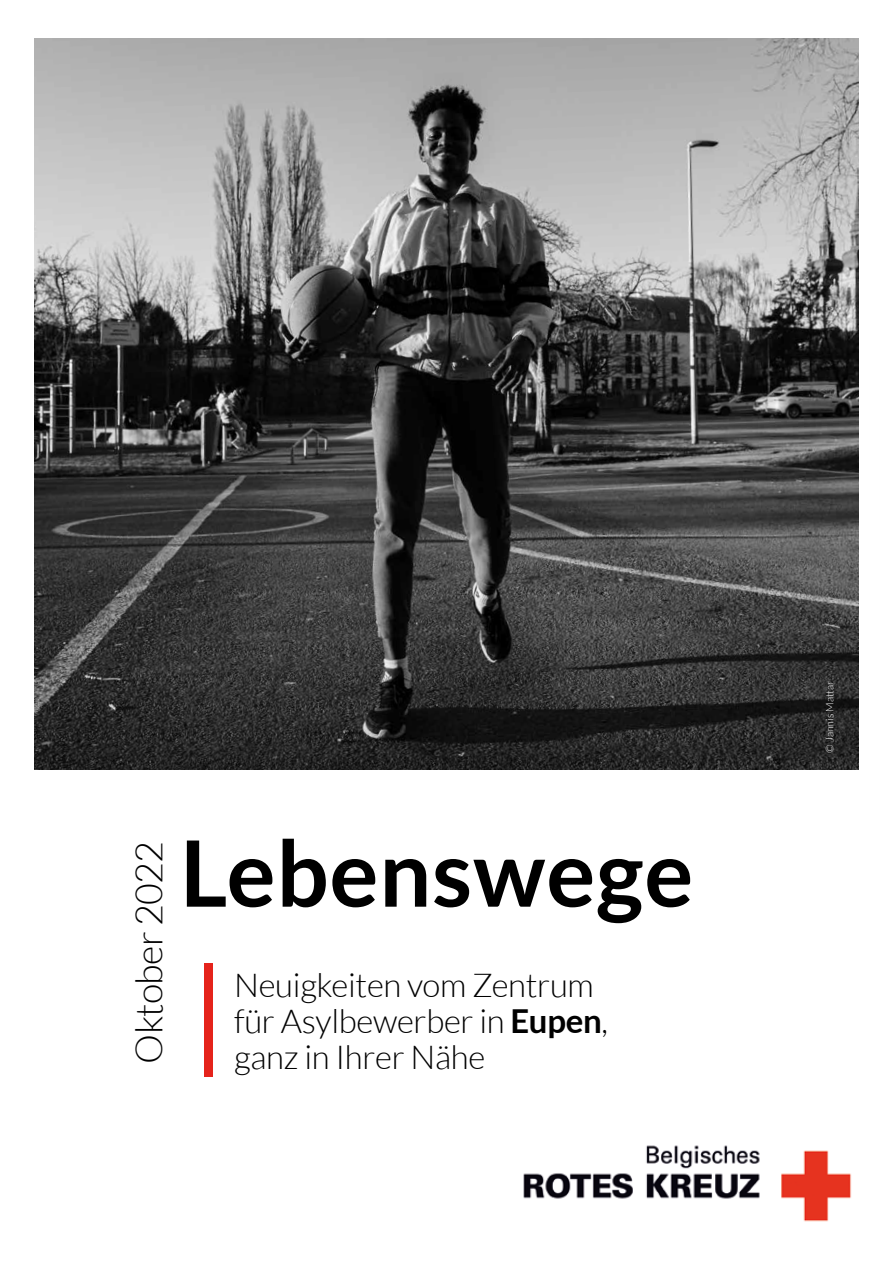
<style>
.page{position:relative;width:893px;height:1263px;background:#fff}
.page>*{position:absolute;margin:0;border:0;box-sizing:border-box;transform-origin:0 0}
.t1{font:700 91.5px "Lato";letter-spacing:.01em;color:#000}
.t2{font:300 37.5px "Lato";letter-spacing:-.02em;color:#000}
.t3{font:300 33px/36px "Lato";letter-spacing:-.01em;color:#000}
.t4{font:300 10.5px "Lato";color:#fff}
.s1{font-weight:700}
</style>
<div class="page">
<img style="left:523px;top:1145px;width:329px;height:77px">
<img style="left:34px;top:38px;width:825px;height:732px">
<div style="left:204px;top:963px;width:9px;height:114px;background:#e5231b"></div>
<p class="t2" style="left:129px;top:1063px;width:224px;rotate:-90deg">Oktober 2022</p>
<h1 class="t1" style="left:180px;top:821px;width:515px">Lebenswege</h1>
<p class="t3" style="left:234px;top:967px;width:375px">Neuigkeiten vom Zentrum für Asylbewerber in <span class="s1">Eupen</span>, ganz in Ihrer Nähe</p>
<p class="t4" style="left:824px;top:753px;width:74px;rotate:-90deg">© Jannis Mattar</p>
</div>
